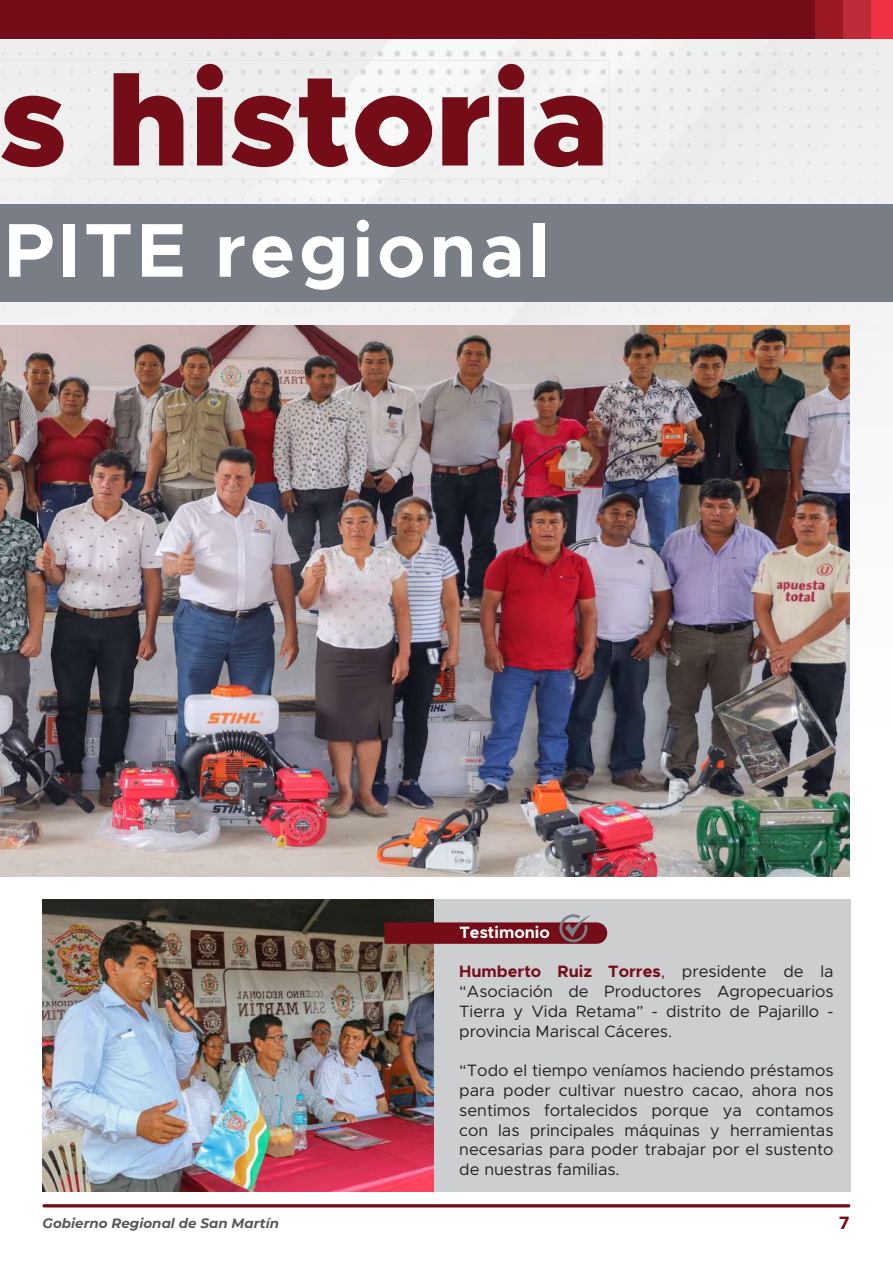
<style>
.page{position:relative;width:893px;height:1263px;background:#fff}
.page>*{position:absolute;margin:0;border:0;box-sizing:border-box;transform-origin:0 0}
.t1{font:900 132px "Metropolis";color:#750d18}
.t2{font:700 76.5px "Metropolis";letter-spacing:.05em;color:#fff}
.t3{font:700 18px "Metropolis";color:#750d18}
.t4{font:16.5px/19.8px "Metropolis";color:#231f20;text-align:justify}
.t5{font:700 16.5px "Metropolis";color:#fff}
.t6{font:italic 700 13.5px "Montserrat";color:#57585a}
.s1{font-weight:700;color:#750d18}
.s2{color:#750d18}
</style>
<div class="page">
<img style="left:42px;top:899px;width:392px;height:293px">
<div style="left:434px;top:899px;width:416px;height:293px;background:#cdced0"></div>
<div style="left:0;top:38px;width:893px;height:436px;background:#eff0ef"></div>
<div style="left:0;top:205px;width:893px;height:97px;background:#797e86"></div>
<svg style="left:0;top:60px;width:609px;height:119px"></svg>
<div style="left:0;top:0;width:893px;height:38px;background:#750d18"></div>
<div style="left:815px;top:0;width:28px;height:38px;background:#991a23"></div>
<div style="left:843px;top:0;width:28px;height:38px;background:#be2b39"></div>
<div style="left:871px;top:0;width:22px;height:38px;background:#ee3241"></div>
<hr style="left:42px;top:1204px;width:808px;height:3px;background:#750d18;border-radius:2px">
<img style="left:0;top:325px;width:850px;height:551px">
<svg style="left:384px;top:914px;width:223px;height:30px"></svg>
<h1 class="t1" style="left:0;top:35px;width:610px">s historia</h1>
<h2 class="t2" style="left:4px;top:202px;width:547px">PITE regional</h2>
<p class="t5" style="left:459px;top:922px;width:92px">Testimonio</p>
<p class="t4" style="left:459px;top:962px;width:376px"><span class="s1">Humberto Ruiz Torres</span><span class="s2">,</span> presidente de la “Asociación de Productores Agropecuarios Tierra y Vida Retama” - distrito de Pajarillo - provincia Mariscal Cáceres.</p>
<p class="t4" style="left:459px;top:1061px;width:376px">“Todo el tiempo veníamos haciendo préstamos para poder cultivar nuestro cacao, ahora nos sentimos fortalecidos porque ya contamos con las principales máquinas y herramientas necesarias para poder trabajar por el sustento de nuestras familias.</p>
<p class="t6" style="left:43px;top:1214px;width:238px">Gobierno Regional de San Martín</p>
<p class="t3" style="left:839px;top:1212px;width:12px">7</p>
</div>
